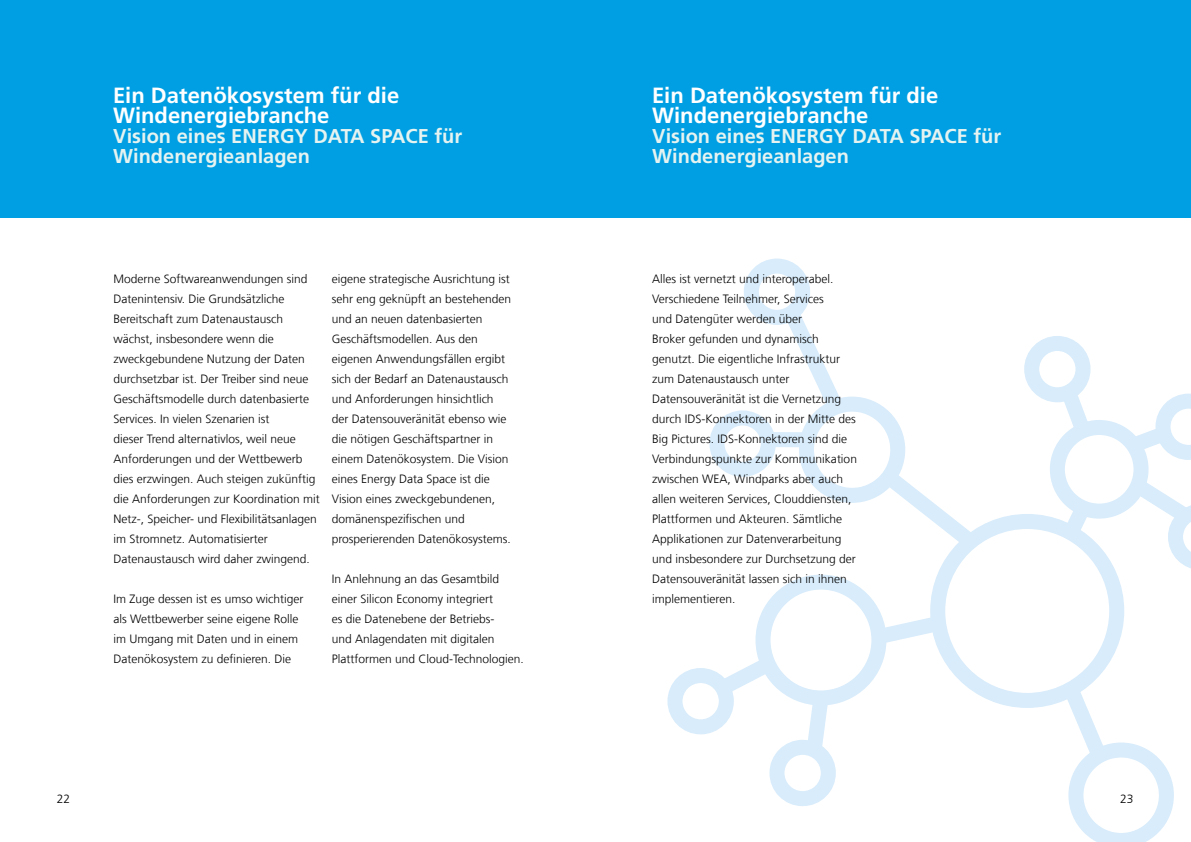
<style>
.page{position:relative;width:1191px;height:842px;background:#fff}
.page>*{position:absolute;margin:0;border:0;box-sizing:border-box;transform-origin:0 0}
.t1{font:700 22px/20px "Frutiger LT Com";color:#fff}
.t2{font:700 20px/20px "Frutiger LT Com";color:#e5f3f1}
.t3{font:300 12px/20px "Frutiger LT Com";color:#000}
</style>
<div class="page">
<div style="left:744px;top:259px;width:66px;height:66px;border:15px solid #d8ecfb;border-radius:50%"></div>
<div style="left:709px;top:410px;width:67px;height:67px;border:15px solid #d8ecfb;border-radius:50%"></div>
<div style="left:667px;top:668px;width:67px;height:66px;border:15px solid #d8ecfb;border-radius:50%"></div>
<div style="left:769px;top:740px;width:67px;height:66px;border:15px solid #d8ecfb;border-radius:50%"></div>
<div style="left:1024px;top:336px;width:66px;height:66px;border:15px solid #d8ecfb;border-radius:50%"></div>
<div style="left:755px;top:575px;width:131px;height:130px;border:15px solid #d8ecfb;border-radius:50%"></div>
<div style="left:799px;top:397px;width:106px;height:106px;border:15px solid #d8ecfb;border-radius:50%"></div>
<div style="left:1049px;top:420px;width:99px;height:99px;border:15px solid #d8ecfb;border-radius:50%"></div>
<div style="left:930px;top:514px;width:194px;height:194px;border:15px solid #d8ecfb;border-radius:50%"></div>
<svg style="left:773px;top:297px;width:83px;height:130px"></svg>
<div style="left:768px;top:432px;width:38px;height:15px;background:#d8ecfb"></div>
<svg style="left:867px;top:456px;width:124px;height:107px"></svg>
<svg style="left:1051px;top:488px;width:52px;height:65px"></svg>
<svg style="left:1117px;top:394px;width:74px;height:175px"></svg>
<svg style="left:1049px;top:373px;width:53px;height:77px"></svg>
<svg style="left:861px;top:606px;width:94px;height:48px"></svg>
<svg style="left:702px;top:644px;width:86px;height:64px"></svg>
<svg style="left:797px;top:684px;width:40px;height:83px"></svg>
<svg style="left:1051px;top:669px;width:122px;height:173px"></svg>
<div style="left:0;top:0;width:1191px;height:218px;background:#009fe3"></div>
<h1 class="t1" style="left:113px;top:85px;width:288px">Ein Datenökosystem für die<br>Windenergiebranche</h1>
<h2 class="t2" style="left:113px;top:126px;width:350px">Vision eines ENERGY DATA SPACE für<br>Windenergieanlagen</h2>
<p class="t3" style="left:113px;top:268px;width:208px">Moderne Softwareanwendungen sind Datenintensiv. Die Grundsätzliche Bereitschaft zum Datenaustausch wächst, insbesondere wenn die zweckgebundene Nutzung der Daten durchsetzbar ist. Der Treiber sind neue Geschäftsmodelle durch datenbasierte Services. In vielen Szenarien ist<br>dieser Trend alternativlos, weil neue Anforderungen und der Wettbewerb dies erzwingen. Auch steigen zukünftig die Anforderungen zur Koordination mit Netz-, Speicher- und Flexibilitätsanlagen im Stromnetz. Automatisierter Datenaustausch wird daher zwingend.</p>
<p class="t3" style="left:113px;top:589px;width:192px">Im Zuge dessen ist es umso wichtiger als Wettbewerber seine eigene Rolle im Umgang mit Daten und in einem Datenökosystem zu definieren. Die</p>
<p class="t3" style="left:332px;top:269px;width:181px">eigene strategische Ausrichtung ist sehr eng geknüpft an bestehenden und an neuen datenbasierten<br>Geschäftsmodellen. Aus den eigenen Anwendungsfällen ergibt sich der Bedarf an Datenaustausch und Anforderungen hinsichtlich der Datensouveränität ebenso wie die nötigen Geschäftspartner in einem Datenökosystem. Die Vision eines Energy Data Space ist die<br>Vision eines zweckgebundenen, domänenspezifischen und prosperierenden Datenökosystems.</p>
<p class="t3" style="left:332px;top:569px;width:194px">In Anlehnung an das Gesamtbild einer Silicon Economy integriert<br>es die Datenebene der Betriebs-<br>und Anlagendaten mit digitalen Plattformen und Cloud-Technologien.</p>
<h1 class="t1" style="left:652px;top:85px;width:288px">Ein Datenökosystem für die<br>Windenergiebranche</h1>
<h2 class="t2" style="left:652px;top:126px;width:350px">Vision eines ENERGY DATA SPACE für<br>Windenergieanlagen</h2>
<p class="t3" style="left:652px;top:269px;width:206px">Alles ist vernetzt und interoperabel.<br>Verschiedene Teilnehmer, Services<br>und Datengüter werden über<br>Broker gefunden und dynamisch genutzt. Die eigentliche Infrastruktur zum Datenaustausch unter Datensouveränität ist die Vernetzung durch IDS-Konnektoren in der Mitte des Big Pictures. IDS-Konnektoren sind die Verbindungspunkte zur Kommunikation zwischen WEA, Windparks aber auch allen weiteren Services, Clouddiensten, Plattformen und Akteuren. Sämtliche Applikationen zur Datenverarbeitung und insbesondere zur Durchsetzung der Datensouveränität lassen sich in ihnen implementieren.</p>
<p class="t3" style="left:57px;top:788px;width:15px">22</p>
<p class="t3" style="left:1120px;top:788px;width:15px">23</p>
</div>
